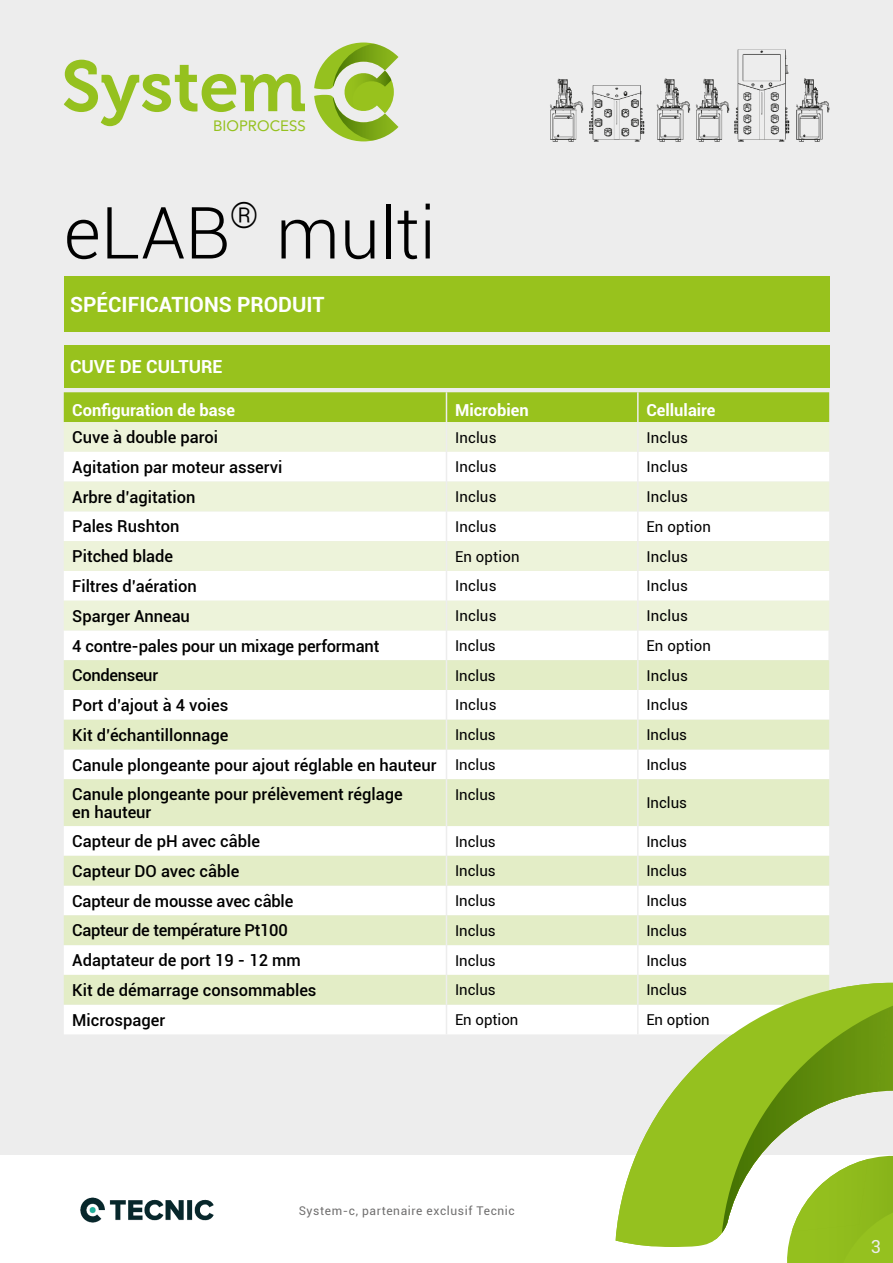
<style>
.page{position:relative;width:893px;height:1263px;background:#fff}
.page>*{position:absolute;margin:0;border:0;box-sizing:border-box;transform-origin:0 0}
._1-TitreProduit{font:300 72px "Roboto";color:#000}
._2-titreTabSpec{font:700 21px "Roboto";color:#fff}
._2-titreTabSpec-2{font:700 18px "Roboto";color:#fff}
.t1{font:18px "Roboto";color:#ededed}
._2-SsTitresTab{font:500 16.5px "Roboto";color:#000}
._2-SsTitresTab-2{font:700 16.5px "Roboto";color:#fff}
._2-SsTitresTab-3{font:500 16.5px "Roboto";letter-spacing:-.02em;color:#000}
._2-TxtSpecTab{font:15px "Roboto";color:#000}
.t2{font:15px "Avenir";color:#95c11f}
.t3{font:12px "Roboto";letter-spacing:.05em;color:#706f6f}
</style>
<div class="page">
<div style="left:0;top:0;width:893px;height:1154px;background:#ededed"></div>
<svg style="left:64px;top:60px;width:241px;height:66px"></svg>
<svg style="left:314px;top:43px;width:84px;height:98px"></svg>
<img style="left:80px;top:1197px;width:134px;height:26px">
<div style="left:64px;top:276px;width:765px;height:56px;background:#98c21d"></div>
<svg style="left:64px;top:392px;width:765px;height:60px;background:#c2da7c"></svg>
<div style="left:64px;top:452px;width:765px;height:582px;background:#fff"></div>
<svg style="left:64px;top:482px;width:765px;height:148px;background:#f4f7e8"></svg>
<svg style="left:64px;top:660px;width:765px;height:345px;background:#eff4de"></svg>
<hr style="left:446px;top:392px;width:1px;height:30px;background:#ededed">
<hr style="left:446px;top:422px;width:1px;height:30px;background:#ededed">
<hr style="left:446px;top:452px;width:1px;height:30px;background:#ededed">
<svg style="left:446px;top:482px;width:1px;height:29px"></svg>
<hr style="left:446px;top:511px;width:1px;height:30px;background:#ededed">
<hr style="left:446px;top:571px;width:1px;height:30px;background:#ededed">
<hr style="left:446px;top:660px;width:1px;height:30px;background:#ededed">
<hr style="left:446px;top:690px;width:1px;height:30px;background:#ededed">
<svg style="left:446px;top:720px;width:1px;height:29px"></svg>
<hr style="left:446px;top:749px;width:1px;height:30px;background:#ededed">
<hr style="left:446px;top:779px;width:1px;height:47px;background:#ededed">
<hr style="left:446px;top:826px;width:1px;height:30px;background:#ededed">
<svg style="left:446px;top:856px;width:1px;height:29px"></svg>
<hr style="left:446px;top:885px;width:1px;height:30px;background:#ededed">
<hr style="left:446px;top:915px;width:1px;height:30px;background:#ededed">
<hr style="left:446px;top:945px;width:1px;height:30px;background:#ededed">
<hr style="left:446px;top:975px;width:1px;height:30px;background:#ededed">
<svg style="left:446px;top:1005px;width:1px;height:29px"></svg>
<hr style="left:637px;top:392px;width:2px;height:30px;background:#ededed">
<hr style="left:637px;top:422px;width:2px;height:30px;background:#ededed">
<hr style="left:637px;top:452px;width:2px;height:30px;background:#ededed">
<hr style="left:637px;top:482px;width:2px;height:29px;background:#ededed">
<hr style="left:637px;top:511px;width:2px;height:30px;background:#ededed">
<hr style="left:637px;top:571px;width:2px;height:30px;background:#ededed">
<hr style="left:637px;top:660px;width:2px;height:30px;background:#ededed">
<hr style="left:637px;top:690px;width:2px;height:30px;background:#ededed">
<hr style="left:637px;top:720px;width:2px;height:29px;background:#ededed">
<hr style="left:637px;top:749px;width:2px;height:30px;background:#ededed">
<hr style="left:637px;top:779px;width:2px;height:47px;background:#ededed">
<hr style="left:637px;top:826px;width:2px;height:30px;background:#ededed">
<hr style="left:637px;top:856px;width:2px;height:29px;background:#ededed">
<hr style="left:637px;top:885px;width:2px;height:30px;background:#ededed">
<hr style="left:637px;top:915px;width:2px;height:30px;background:#ededed">
<hr style="left:637px;top:945px;width:2px;height:30px;background:#ededed">
<hr style="left:637px;top:975px;width:2px;height:30px;background:#ededed">
<hr style="left:446px;top:630px;width:1px;height:30px;background:#ededed">
<hr style="left:637px;top:630px;width:2px;height:30px;background:#ededed">
<hr style="left:828px;top:630px;width:2px;height:30px;background:#ededed">
<hr style="left:446px;top:541px;width:1px;height:30px;background:#ededed">
<hr style="left:637px;top:541px;width:2px;height:30px;background:#ededed">
<svg style="left:446px;top:601px;width:1px;height:29px"></svg>
<hr style="left:637px;top:601px;width:2px;height:29px;background:#ededed">
<div style="left:64px;top:345px;width:765px;height:43px;background:#98c21d"></div>
<img style="left:550px;top:49px;width:280px;height:93px">
<svg style="left:615px;top:983px;width:278px;height:264px;fill:#96c122"></svg>
<svg style="left:722px;top:989px;width:171px;height:274px"></svg>
<p class="t2" style="left:213px;top:114px;width:94px">BIOPROCESS</p>
<p class="_1-TitreProduit" style="left:64px;top:183px;width:374px">eLAB<sup>®</sup> multi</p>
<p class="_2-titreTabSpec" style="left:70px;top:290px;width:256px">SPÉCIFICATIONS PRODUIT</p>
<p class="_2-titreTabSpec-2" style="left:70px;top:354px;width:154px">CUVE DE CULTURE</p>
<p class="_2-SsTitresTab-2" style="left:72px;top:399px;width:164px">Configuration de base</p>
<p class="_2-SsTitresTab-2" style="left:455px;top:399px;width:75px">Microbien</p>
<p class="_2-SsTitresTab-2" style="left:646px;top:399px;width:71px">Cellulaire</p>
<p class="_2-SsTitresTab" style="left:72px;top:426px;width:147px">Cuve à double paroi</p>
<p class="_2-TxtSpecTab" style="left:455px;top:427px;width:43px">Inclus</p>
<p class="_2-TxtSpecTab" style="left:646px;top:427px;width:43px">Inclus</p>
<p class="_2-SsTitresTab" style="left:72px;top:455px;width:212px">Agitation par moteur asservi</p>
<p class="_2-TxtSpecTab" style="left:455px;top:456px;width:43px">Inclus</p>
<p class="_2-TxtSpecTab" style="left:646px;top:456px;width:43px">Inclus</p>
<p class="_2-SsTitresTab" style="left:72px;top:485px;width:125px">Arbre d’agitation</p>
<p class="_2-TxtSpecTab" style="left:455px;top:486px;width:43px">Inclus</p>
<p class="_2-TxtSpecTab" style="left:646px;top:486px;width:43px">Inclus</p>
<p class="_2-SsTitresTab" style="left:72px;top:515px;width:109px">Pales Rushton</p>
<p class="_2-TxtSpecTab" style="left:455px;top:516px;width:43px">Inclus</p>
<p class="_2-TxtSpecTab" style="left:646px;top:516px;width:66px">En option</p>
<p class="_2-SsTitresTab" style="left:72px;top:545px;width:102px">Pitched blade</p>
<p class="_2-TxtSpecTab" style="left:455px;top:546px;width:66px">En option</p>
<p class="_2-TxtSpecTab" style="left:646px;top:546px;width:43px">Inclus</p>
<p class="_2-SsTitresTab" style="left:72px;top:574px;width:126px">Filtres d’aération</p>
<p class="_2-TxtSpecTab" style="left:455px;top:575px;width:43px">Inclus</p>
<p class="_2-TxtSpecTab" style="left:646px;top:575px;width:43px">Inclus</p>
<p class="_2-SsTitresTab" style="left:72px;top:604px;width:119px">Sparger Anneau</p>
<p class="_2-TxtSpecTab" style="left:455px;top:605px;width:43px">Inclus</p>
<p class="_2-TxtSpecTab" style="left:646px;top:605px;width:43px">Inclus</p>
<p class="_2-SsTitresTab" style="left:72px;top:634px;width:309px">4 contre-pales pour un mixage performant</p>
<p class="_2-TxtSpecTab" style="left:455px;top:635px;width:42px">Inclus</p>
<p class="_2-TxtSpecTab" style="left:646px;top:635px;width:66px">En option</p>
<p class="_2-SsTitresTab-3" style="left:72px;top:664px;width:87px">Condenseur</p>
<p class="_2-TxtSpecTab" style="left:455px;top:665px;width:42px">Inclus</p>
<p class="_2-TxtSpecTab" style="left:646px;top:665px;width:43px">Inclus</p>
<p class="_2-SsTitresTab" style="left:72px;top:693px;width:158px">Port d’ajout à 4 voies</p>
<p class="_2-TxtSpecTab" style="left:455px;top:695px;width:43px">Inclus</p>
<p class="_2-TxtSpecTab" style="left:646px;top:695px;width:43px">Inclus</p>
<p class="_2-SsTitresTab" style="left:72px;top:723px;width:158px">Kit d’échantillonnage</p>
<p class="_2-TxtSpecTab" style="left:455px;top:724px;width:42px">Inclus</p>
<p class="_2-TxtSpecTab" style="left:646px;top:724px;width:42px">Inclus</p>
<p class="_2-SsTitresTab" style="left:72px;top:753px;width:366px">Canule plongeante pour ajout réglable en hauteur</p>
<p class="_2-TxtSpecTab" style="left:455px;top:754px;width:42px">Inclus</p>
<p class="_2-TxtSpecTab" style="left:646px;top:754px;width:42px">Inclus</p>
<p class="_2-SsTitresTab" style="left:72px;top:782px;width:332px">Canule plongeante pour prélèvement réglage</p>
<p class="_2-SsTitresTab" style="left:72px;top:800px;width:81px">en hauteur</p>
<p class="_2-TxtSpecTab" style="left:455px;top:784px;width:42px">Inclus</p>
<p class="_2-TxtSpecTab" style="left:646px;top:792px;width:42px">Inclus</p>
<p class="_2-SsTitresTab" style="left:72px;top:830px;width:189px">Capteur de pH avec câble</p>
<p class="_2-TxtSpecTab" style="left:455px;top:831px;width:42px">Inclus</p>
<p class="_2-TxtSpecTab" style="left:646px;top:831px;width:42px">Inclus</p>
<p class="_2-SsTitresTab" style="left:72px;top:859px;width:169px">Capteur DO avec câble</p>
<p class="_2-TxtSpecTab" style="left:455px;top:860px;width:42px">Inclus</p>
<p class="_2-TxtSpecTab" style="left:646px;top:860px;width:42px">Inclus</p>
<p class="_2-SsTitresTab" style="left:72px;top:889px;width:223px">Capteur de mousse avec câble</p>
<p class="_2-TxtSpecTab" style="left:455px;top:890px;width:42px">Inclus</p>
<p class="_2-TxtSpecTab" style="left:646px;top:890px;width:42px">Inclus</p>
<p class="_2-SsTitresTab-3" style="left:72px;top:919px;width:217px">Capteur de température Pt100</p>
<p class="_2-TxtSpecTab" style="left:455px;top:920px;width:42px">Inclus</p>
<p class="_2-TxtSpecTab" style="left:646px;top:920px;width:42px">Inclus</p>
<p class="_2-SsTitresTab" style="left:72px;top:949px;width:230px">Adaptateur de port 19 - 12 mm</p>
<p class="_2-TxtSpecTab" style="left:455px;top:950px;width:42px">Inclus</p>
<p class="_2-TxtSpecTab" style="left:646px;top:950px;width:42px">Inclus</p>
<p class="_2-SsTitresTab" style="left:72px;top:978px;width:246px">Kit de démarrage consommables</p>
<p class="_2-TxtSpecTab" style="left:455px;top:979px;width:42px">Inclus</p>
<p class="_2-TxtSpecTab" style="left:646px;top:979px;width:42px">Inclus</p>
<p class="_2-SsTitresTab" style="left:72px;top:1008px;width:94px">Microspager</p>
<p class="_2-TxtSpecTab" style="left:455px;top:1009px;width:65px">En option</p>
<p class="_2-TxtSpecTab" style="left:646px;top:1009px;width:65px">En option</p>
<p class="t3" style="left:299px;top:1202px;width:218px">System-c, partenaire exclusif Tecnic</p>
<p class="t1" style="left:871px;top:1234px;width:12px">3</p>
</div>
